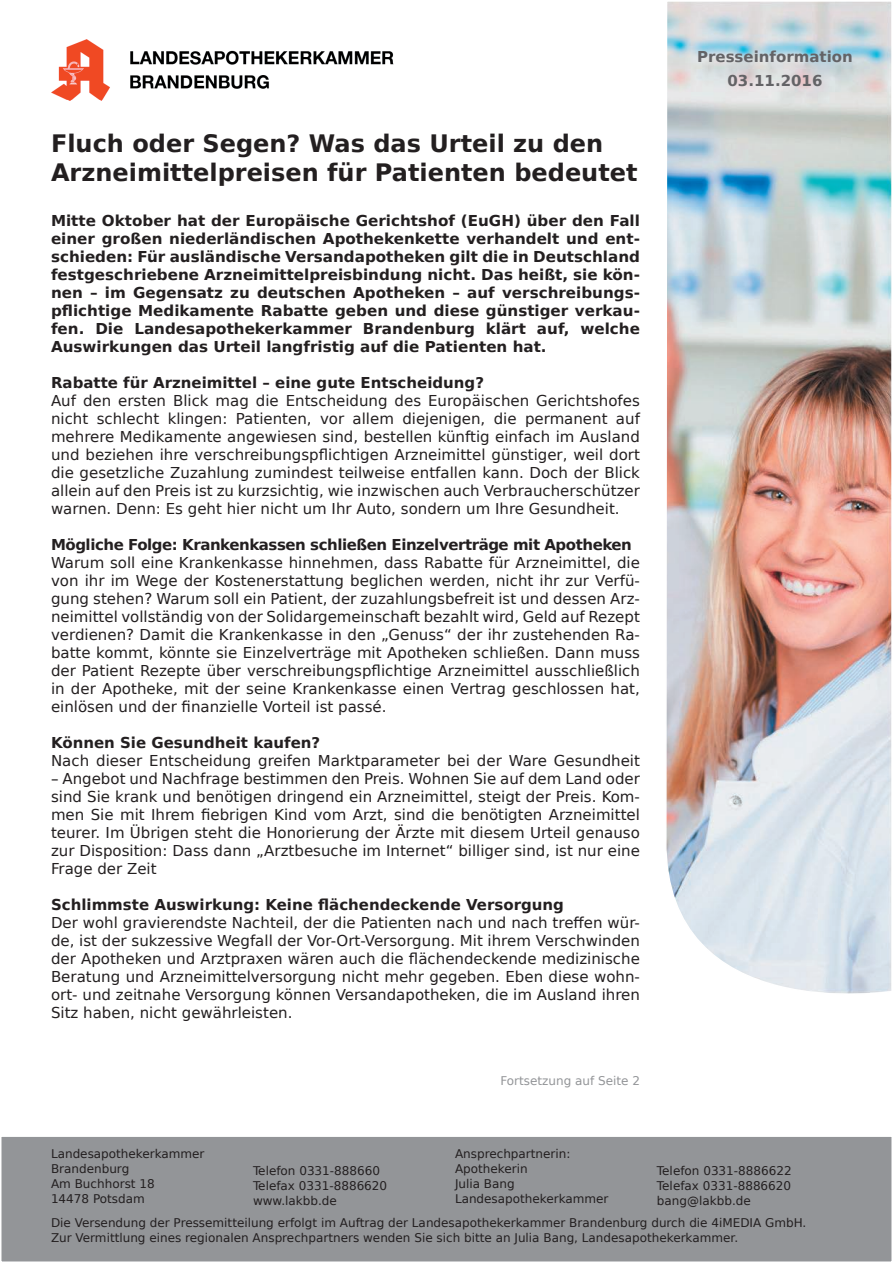
<style>
.page{position:relative;width:893px;height:1263px;background:#fff}
.page>*{position:absolute;margin:0;border:0;box-sizing:border-box;transform-origin:0 0}
.t1{font:700 24px/28.5px "DejaVu Sans";color:#231f20}
.t2{font:15px/18px "DejaVu Sans";color:#231f20;text-align:justify}
.t3{font:700 15px/18px "DejaVu Sans";color:#231f20;text-align:justify}
.t4{font:700 15px "DejaVu Sans";letter-spacing:-.03em;color:#231f20}
.t5{font:700 15px/24px "DejaVu Sans";color:#636366;text-align:center}
.t6{font:12px/15px "DejaVu Sans";color:#231f20}
.t7{font:12px "DejaVu Sans";color:#939598}
</style>
<div class="page">
<img style="left:666px;top:1px;width:226px;height:993px">
<div style="left:1px;top:1136px;width:891px;height:126px;background:#939598"></div>
<div style="left:0;top:1135px;width:893px;height:128px;border:2px solid #fff"></div>
<img style="left:51px;top:39px;width:343px;height:62px">
<h1 class="t1" style="left:51px;top:129px;width:588px">Fluch oder Segen? Was das Urteil zu den<br>Arzneimittelpreisen für Patienten bedeutet</h1>
<p class="t3" style="left:51px;top:211px;width:590px">Mitte Oktober hat der Europäische Gerichtshof (EuGH) über den Fall einer großen niederländischen Apothekenkette verhandelt und ent&shy;schieden: Für ausländische Versandapotheken gilt die in Deutschland festgeschriebene Arzneimittelpreisbindung nicht. Das heißt, sie kön&shy;nen – im Gegensatz zu deutschen Apotheken – auf verschreibungs&shy;pflichtige Medikamente Rabatte geben und diese günstiger verkau&shy;fen. Die Landesapothekerkammer Brandenburg klärt auf, welche Auswirkungen das Urteil langfristig auf die Patienten hat.</p>
<p class="t3" style="left:51px;top:373px;width:435px">Rabatte für Arzneimittel – eine gute Entscheidung?</p>
<p class="t2" style="left:51px;top:391px;width:590px">Auf den ersten Blick mag die Entscheidung des Europäischen Gerichtshofes nicht schlecht klingen: Patienten, vor allem diejenigen, die permanent auf mehrere Medikamente angewiesen sind, bestellen künftig einfach im Ausland und beziehen ihre verschreibungspflichtigen Arzneimittel günstiger, weil dort die gesetzliche Zuzahlung zumindest teilweise entfallen kann. Doch der Blick allein auf den Preis ist zu kurzsichtig, wie inzwischen auch Verbraucherschützer warnen. Denn: Es geht hier nicht um Ihr Auto, sondern um Ihre Gesundheit.</p>
<p class="t4" style="left:51px;top:533px;width:582px">Mögliche Folge: Krankenkassen schließen Einzelverträge mit Apotheken</p>
<p class="t2" style="left:51px;top:553px;width:590px">Warum soll eine Krankenkasse hinnehmen, dass Rabatte für Arzneimittel, die von ihr im Wege der Kostenerstattung beglichen werden, nicht ihr zur Verfü&shy;gung stehen? Warum soll ein Patient, der zuzahlungsbefreit ist und dessen Arz&shy;neimittel vollständig von der Solidargemeinschaft bezahlt wird, Geld auf Rezept verdienen? Damit die Krankenkasse in den „Genuss“ der ihr zustehenden Ra&shy;batte kommt, könnte sie Einzelverträge mit Apotheken schließen. Dann muss der Patient Rezepte über verschreibungspflichtige Arzneimittel ausschließlich in der Apotheke, mit der seine Krankenkasse einen Vertrag geschlossen hat, einlösen und der finanzielle Vorteil ist passé.</p>
<p class="t3" style="left:51px;top:733px;width:271px">Können Sie Gesundheit kaufen?</p>
<p class="t2" style="left:51px;top:751px;width:590px">Nach dieser Entscheidung greifen Marktparameter bei der Ware Gesundheit</p>
<p class="t2" style="left:51px;top:769px;width:590px">– Angebot und Nachfrage bestimmen den Preis. Wohnen Sie auf dem Land oder sind Sie krank und benötigen dringend ein Arzneimittel, steigt der Preis. Kom&shy;men Sie mit Ihrem fiebrigen Kind vom Arzt, sind die benötigten Arzneimittel teurer. Im Übrigen steht die Honorierung der Ärzte mit diesem Urteil genauso zur Disposition: Dass dann „Arztbesuche im Internet“ billiger sind, ist nur eine Frage der Zeit</p>
<p class="t3" style="left:51px;top:895px;width:514px">Schlimmste Auswirkung: Keine flächendeckende Versorgung</p>
<p class="t2" style="left:51px;top:913px;width:590px">Der wohl gravierendste Nachteil, der die Patienten nach und nach treffen wür&shy;de, ist der sukzessive Wegfall der Vor-Ort-Versorgung. Mit ihrem Verschwinden der Apotheken und Arztpraxen wären auch die flächendeckende medizinische Beratung und Arzneimittelversorgung nicht mehr gegeben. Eben diese wohn&shy;ort- und zeitnahe Versorgung können Versandapotheken, die im Ausland ihren Sitz haben, nicht gewährleisten.</p>
<p class="t7" style="left:500px;top:1071px;width:141px">Fortsetzung auf Seite 2</p>
<p class="t5" style="left:697px;top:45px;width:157px">Presseinformation<br>03.11.2016</p>
<p class="t6" style="left:51px;top:1146px;width:155px">Landesapothekerkammer<br>Brandenburg<br>Am Buchhorst 18<br>14478 Potsdam</p>
<p class="t6" style="left:253px;top:1162px;width:136px">Telefon 0331-888660<br>Telefax 0331-8886620 www.lakbb.de</p>
<p class="t6" style="left:455px;top:1146px;width:155px">Ansprechpartnerin:<br>Apothekerin<br>Julia Bang<br>Landesapothekerkammer</p>
<p class="t6" style="left:657px;top:1162px;width:136px;text-align:justify">Telefon 0331-8886622<br>Telefax 0331-8886620 bang@lakbb.de</p>
<p class="t6" style="left:51px;top:1215px;width:757px">Die Versendung der Pressemitteilung erfolgt im Auftrag der Landesapothekerkammer Brandenburg durch die 4iMEDIA GmbH.<br>Zur Vermittlung eines regionalen Ansprechpartners wenden Sie sich bitte an Julia Bang, Landesapothekerkammer.</p>
</div>
